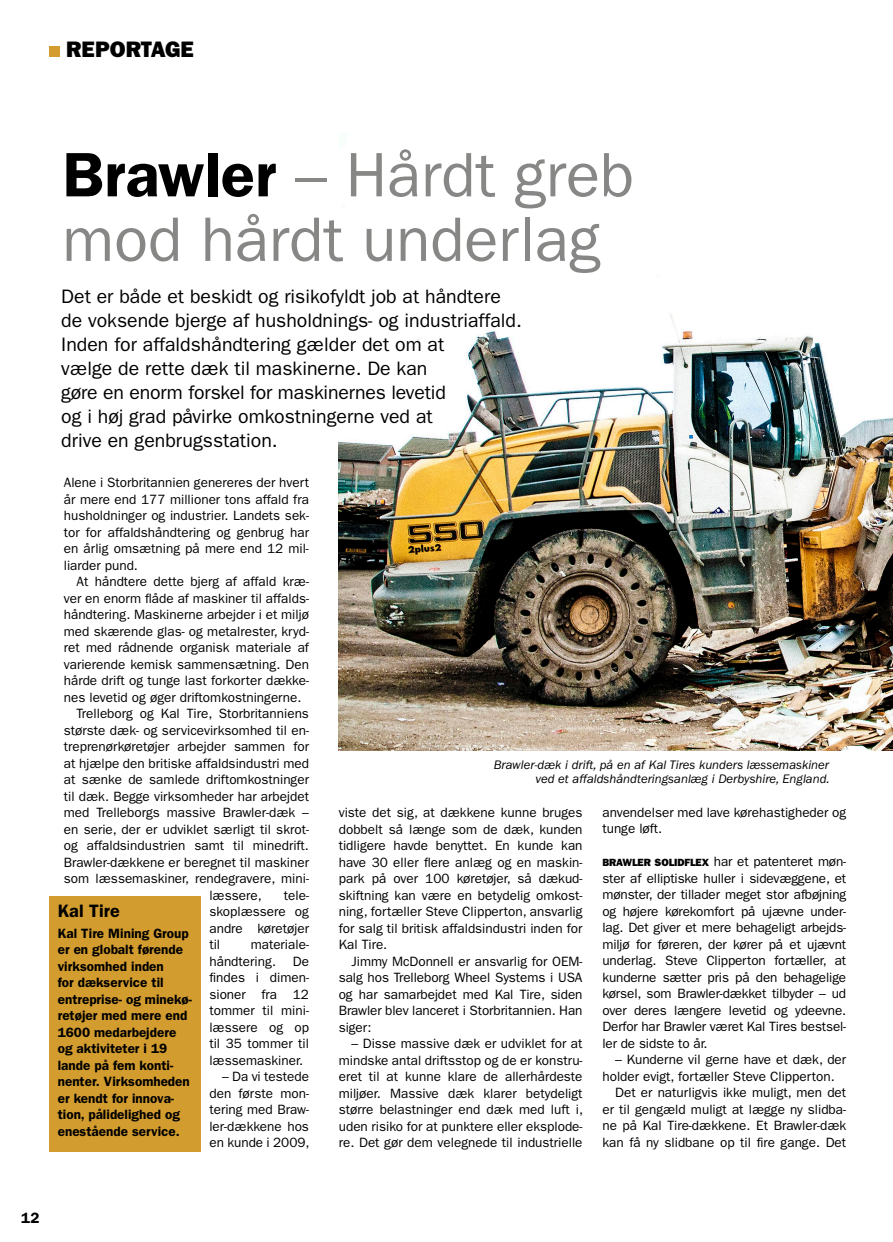
<style>
.page{position:relative;width:893px;height:1242px;background:#fff}
.page>*{position:absolute;margin:0;border:0;box-sizing:border-box;transform-origin:0 0}
.t1{font:63px/64.5px "ITC Franklin Gothic Std";color:#878786}
.t2{font:22.5px "ITC Franklin Gothic Std Hvy";color:#000}
.t3{font:19.5px/24px "ITC Franklin Gothic Std";color:#000}
.t4{font:600 18px "ITC Franklin Gothic Std";color:#000}
.t5{font:600 15px "ITC Franklin Gothic Std";color:#000}
.t6{font:13.5px/16.5px "ITC Franklin Gothic Std";color:#000;text-align:justify}
.t7{font:600 13.5px/16.5px "ITC Franklin Gothic Std";color:#000}
.t8{font:italic 12.75px/14.2px "Franklin Gothic";color:#000;text-align:right}
.s1{font-weight:600;color:#000}
.s2{font-family:"ITC Franklin Gothic Std Hvy";font-size:10.5px}
</style>
<div class="page">
<img style="left:339px;top:313px;width:554px;height:437px">
<div style="left:49px;top:896px;width:152px;height:255px;background:#d39c2e"></div>
<div style="left:49px;top:46px;width:11px;height:11px;background:#d39c2e"></div>
<h2 class="t2" style="left:66px;top:36px;width:129px">REPORTAGE</h2>
<h1 class="t1" style="left:62px;top:143px;width:573px"><span class="s1">Brawler</span> – Hårdt greb mod hårdt underlag</h1>
<p class="t3" style="left:61px;top:285px;width:462px">Det er både et beskidt og risikofyldt job at håndtere de voksende bjerge af husholdnings- og industriaffald.<br>Inden for affaldshåndtering gælder det om at<br>vælge de rette dæk til maskinerne. De kan<br>gøre en enorm forskel for maskinernes levetid<br>og i høj grad påvirke omkostningerne ved at<br>drive en genbrugsstation.</p>
<p class="t6" style="left:64px;top:474px;width:247px">Alene i Storbritannien genereres der hvert år mere end 177 millioner tons affald fra husholdninger og industrier. Landets sek&shy;tor for affaldshåndtering og genbrug har en årlig omsætning på mere end 12 mil&shy;liarder pund.</p>
<p class="t6" style="left:77px;top:573px;width:234px">At håndtere dette bjerg af affald kræ-</p>
<p class="t6" style="left:64px;top:590px;width:247px">ver en enorm flåde af maskiner til affalds-</p>
<p class="t6" style="left:64px;top:606px;width:247px">håndtering. Maskinerne arbejder i et miljø</p>
<p class="t6" style="left:64px;top:623px;width:247px">med skærende glas- og metalrester, kryd-</p>
<p class="t6" style="left:64px;top:639px;width:247px">ret med rådnende organisk materiale af</p>
<p class="t6" style="left:64px;top:656px;width:247px">varierende kemisk sammensætning. Den</p>
<p class="t6" style="left:64px;top:672px;width:247px">hårde drift og tunge last forkorter dække-</p>
<p class="t6" style="left:64px;top:689px;width:239px">nes levetid og øger driftomkostningerne.</p>
<p class="t6" style="left:77px;top:705px;width:234px">Trelleborg og Kal Tire, Storbritanniens</p>
<p class="t6" style="left:64px;top:722px;width:247px">største dæk- og servicevirksomhed til en-</p>
<p class="t6" style="left:64px;top:738px;width:247px">treprenørkøretøjer arbejder sammen for</p>
<p class="t6" style="left:64px;top:755px;width:247px">at hjælpe den britiske affaldsindustri med</p>
<p class="t6" style="left:64px;top:771px;width:247px">at sænke de samlede driftomkostninger</p>
<p class="t6" style="left:64px;top:788px;width:247px">til dæk. Begge virksomheder har arbejdet</p>
<p class="t6" style="left:64px;top:804px;width:247px">med Trelleborgs massive Brawler-dæk –</p>
<p class="t6" style="left:64px;top:821px;width:247px">en serie, der er udviklet særligt til skrot-</p>
<p class="t6" style="left:64px;top:837px;width:247px">og affaldsindustrien samt til minedrift.</p>
<p class="t6" style="left:64px;top:854px;width:247px">Brawler-dækkene er beregnet til maskiner</p>
<p class="t6" style="left:64px;top:870px;width:247px">som læssemaskiner, rendegravere, mini-</p>
<p class="t6" style="left:209px;top:887px;width:54px">læssere,</p>
<p class="t6" style="left:209px;top:887px;width:101px;text-indent:74px">tele&shy;skoplæssere og andre køretøjer til</p>
<h3 class="t4" style="left:58px;top:900px;width:64px">Kal Tire</h3>
<p class="t7" style="left:58px;top:924px;width:136px">Kal Tire Mining Group er en globalt førende virksomhed inden<br>for dækservice til entreprise- og minekø&shy;retøjer med mere end<br>1600 medarbejdere og aktiviteter i 19 lande på fem konti&shy;nenter. Virksomheden er kendt for innova&shy;tion, pålidelighed og enestående service.</p>
<p class="t6" style="left:209px;top:936px;width:101px;text-indent:41px">materiale&shy;håndtering. De findes i dimen&shy;sioner fra 12 tommer til mini&shy;læssere og op til 35 tommer til læssemaskiner.</p>
<p class="t6" style="left:209px;top:1068px;width:102px;text-indent:13px">– Da vi testede den første mon&shy;tering med Braw&shy;ler-dækkene hos en kunde i 2009,</p>
<p class="t8" style="left:494px;top:758px;width:338px">Brawler-dæk i drift, på en af Kal Tires kunders læssemaskiner ved et affaldshåndteringsanlæg i Derbyshire, England.</p>
<p class="t6" style="left:339px;top:804px;width:245px">viste det sig, at dækkene kunne bruges dobbelt så længe som de dæk, kunden tidligere havde benyttet. En kunde kan have 30 eller flere anlæg og en maskin&shy;park på over 100 køretøjer, så dækud&shy;skiftning kan være en betydelig omkost&shy;ning, fortæller Steve Clipperton, ansvarlig for salg til britisk affaldsindustri inden for Kal Tire.</p>
<p class="t6" style="left:339px;top:953px;width:245px;text-indent:13px">Jimmy McDonnell er ansvarlig for OEM&shy;salg hos Trelleborg Wheel Systems i USA og har samarbejdet med Kal Tire, siden Brawler blev lanceret i Storbritannien. Han siger:</p>
<p class="t6" style="left:339px;top:1035px;width:246px;text-indent:13px">– Disse massive dæk er udviklet for at mindske antal driftsstop og de er konstru&shy;eret til at kunne klare de allerhårdeste miljøer. Massive dæk klarer betydeligt større belastninger end dæk med luft i, uden risiko for at punktere eller eksplode&shy;re. Det gør dem velegnede til industrielle</p>
<p class="t6" style="left:602px;top:804px;width:245px">anvendelser med lave kørehastigheder og tunge løft.</p>
<p class="t6" style="left:602px;top:853px;width:245px"><span class="s2">BRAWLER SOLIDFLEX</span> har et patenteret møn&shy;ster af elliptiske huller i sidevæggene, et mønster, der tillader meget stor afbøjning og højere kørekomfort på ujævne under&shy;lag. Det giver et mere behageligt arbejds&shy;miljø for føreren, der kører på et ujævnt underlag. Steve Clipperton fortæller, at kunderne sætter pris på den behagelige kørsel, som Brawler-dækket tilbyder – ud over deres længere levetid og ydeevne.<br>Derfor har Brawler været Kal Tires bestsel&shy;ler de sidste to år.</p>
<p class="t6" style="left:615px;top:1051px;width:233px">– Kunderne vil gerne have et dæk, der</p>
<p class="t6" style="left:602px;top:1068px;width:234px">holder evigt, fortæller Steve Clipperton.</p>
<p class="t6" style="left:615px;top:1084px;width:233px">Det er naturligvis ikke muligt, men det</p>
<p class="t6" style="left:602px;top:1101px;width:245px">er til gengæld muligt at lægge ny slidba-</p>
<p class="t6" style="left:602px;top:1117px;width:245px">ne på Kal Tire-dækkene. Et Brawler-dæk</p>
<p class="t6" style="left:602px;top:1134px;width:245px">kan få ny slidbane op til fire gange. Det</p>
<p class="t5" style="left:21px;top:1208px;width:20px">12</p>
</div>
